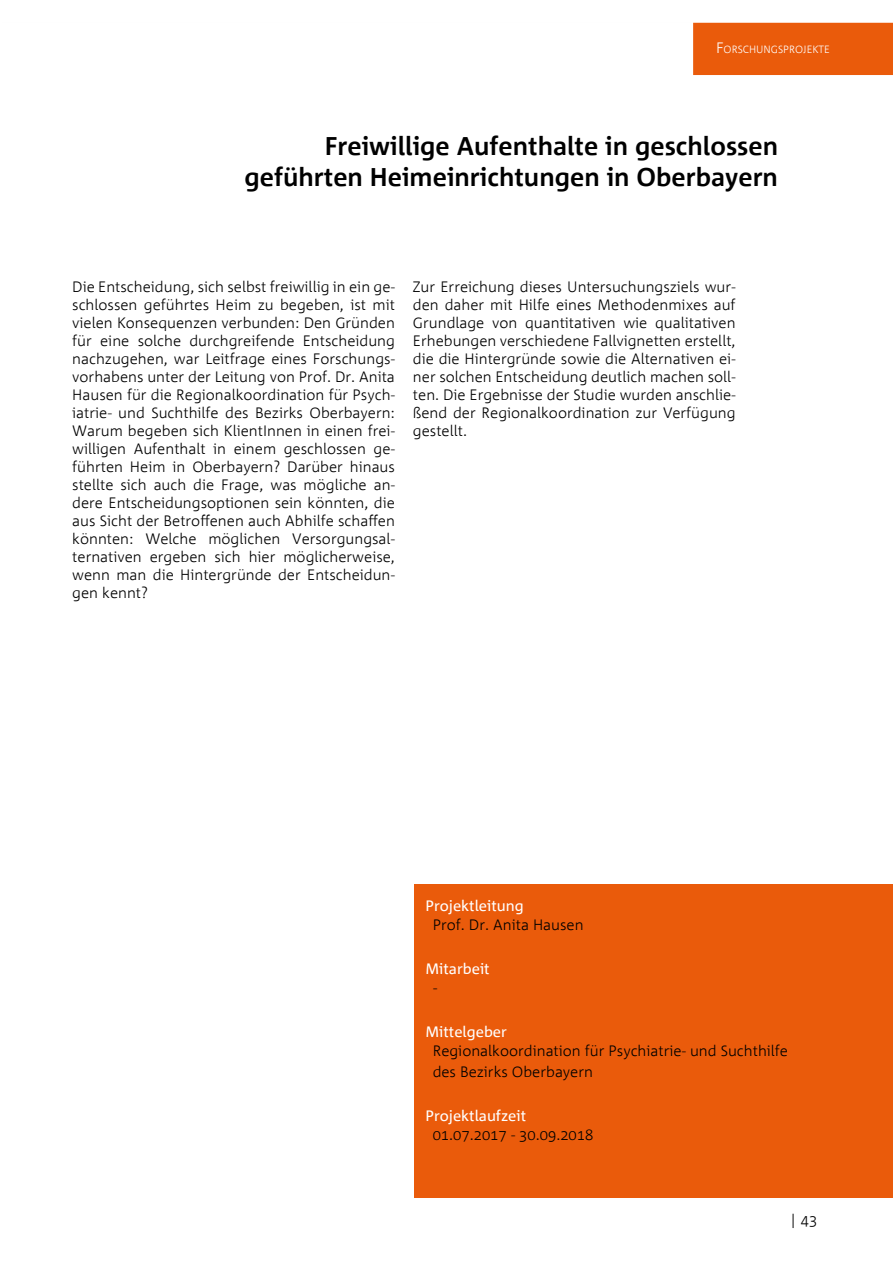
<style>
.page{position:relative;width:893px;height:1263px;background:#fff}
.page>*{position:absolute;margin:0;border:0;box-sizing:border-box;transform-origin:0 0}
.t1{font:700 25.5px/30.6px "Corpid";color:#000;text-align:right}
.t2{font:300 15px/18px "Corpid";color:#000;text-align:justify}
.t3{font:15px "Corpid";color:#fff}
.t4{font:300 10.5px "Corpid";color:#fff}
.s1{font-size:15px}
</style>
<div class="page">
<div style="left:693px;top:22px;width:200px;height:53px;background:#ea5b0b"></div>
<div style="left:414px;top:884px;width:479px;height:313px;background:#ea5b0b"></div>
<p class="t4" style="left:716px;top:43px;width:115px"><span class="s1">F</span>ORSCHUNGSPROJEKTE</p>
<h1 class="t1" style="left:245px;top:130px;width:535px">Freiwillige Aufenthalte in geschlossen geführten Heimeinrichtungen in Oberbayern</h1>
<p class="t2" style="left:72px;top:277px;width:324px">Die Entscheidung, sich selbst freiwillig in ein ge&shy;schlossen geführtes Heim zu begeben, ist mit vielen Konsequenzen verbunden: Den Gründen für eine solche durchgreifende Entscheidung nachzugehen, war Leitfrage eines Forschungs&shy;vorhabens unter der Leitung von Prof. Dr. Anita Hausen für die Regionalkoordination für Psych&shy;iatrie- und Suchthilfe des Bezirks Oberbayern:<br>Warum begeben sich KlientInnen in einen frei&shy;willigen Aufenthalt in einem geschlossen ge&shy;führten Heim in Oberbayern? Darüber hinaus stellte sich auch die Frage, was mögliche an&shy;dere Entscheidungsoptionen sein könnten, die aus Sicht der Betroffenen auch Abhilfe schaffen könnten: Welche möglichen Versorgungsal&shy;ternativen ergeben sich hier möglicherweise, wenn man die Hintergründe der Entscheidun&shy;gen kennt?</p>
<p class="t2" style="left:413px;top:277px;width:324px">Zur Erreichung dieses Untersuchungsziels wur&shy;den daher mit Hilfe eines Methodenmixes auf Grundlage von quantitativen wie qualitativen Erhebungen verschiedene Fallvignetten erstellt, die die Hintergründe sowie die Alternativen ei&shy;ner solchen Entscheidung deutlich machen soll&shy;ten. Die Ergebnisse der Studie wurden anschlie&shy;ßend der Regionalkoordination zur Verfügung gestellt.</p>
<p class="t3" style="left:425px;top:896px;width:100px">Projektleitung</p>
<p class="t2" style="left:433px;top:915px;width:152px">Prof. Dr. Anita Hausen</p>
<p class="t3" style="left:425px;top:959px;width:66px">Mitarbeit</p>
<p class="t2" style="left:433px;top:978px;width:6px">-</p>
<p class="t3" style="left:425px;top:1022px;width:83px">Mittelgeber</p>
<p class="t2" style="left:433px;top:1040px;width:357px;line-height:21px">Regionalkoordination für Psychiatrie- und Suchthilfe des Bezirks Oberbayern</p>
<p class="t3" style="left:425px;top:1106px;width:102px">Projektlaufzeit</p>
<p class="t2" style="left:433px;top:1125px;width:162px">01.07.2017 - 30.09.2018</p>
<p class="t2" style="left:789px;top:1211px;width:30px">| 43</p>
</div>
